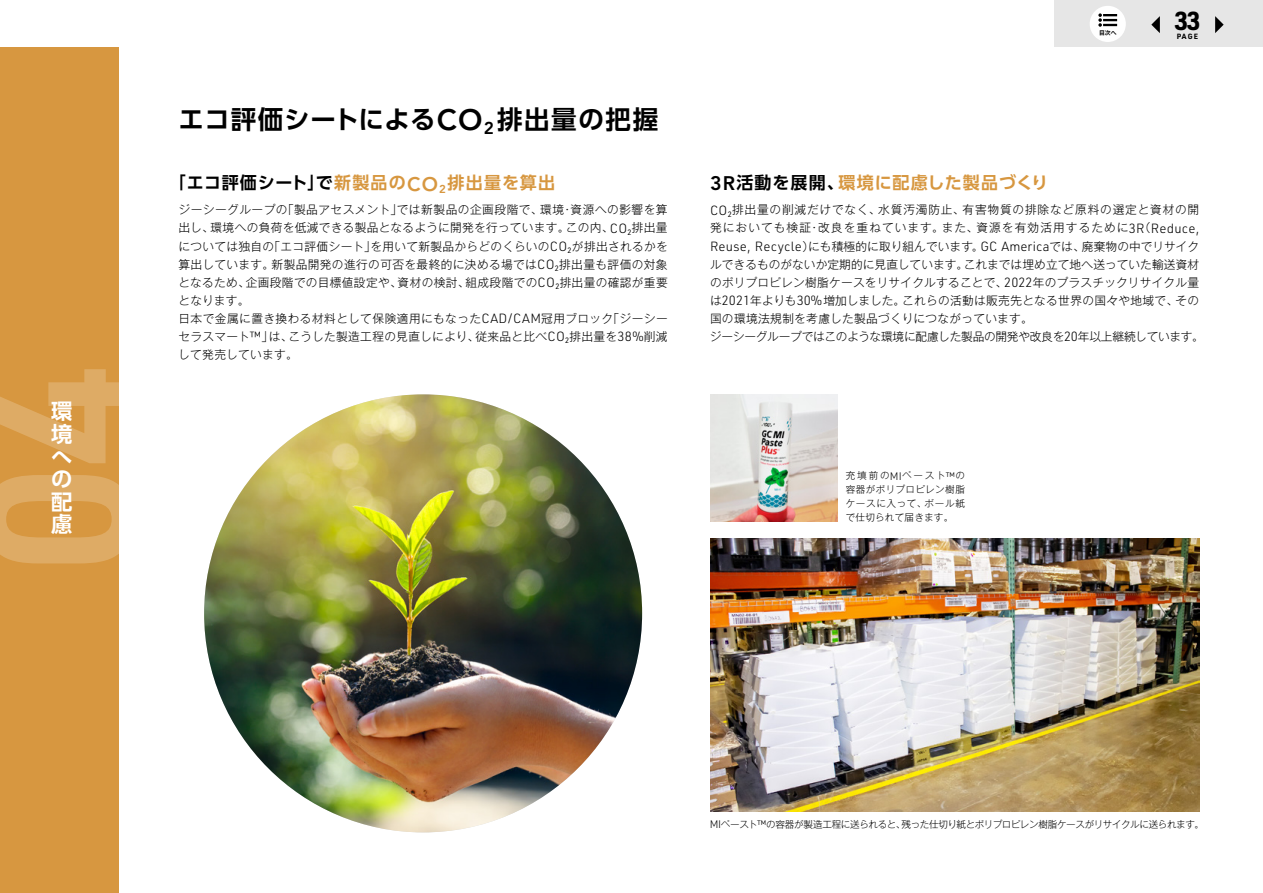
<style>
.page{position:relative;width:1263px;height:893px;background:#fff}
.page>*{position:absolute;margin:0;border:0;box-sizing:border-box;transform-origin:0 0}
.t1{font:600 201.9px "URWDIN";color:#fff}
.t2{font:700 25.5px "UD Shin Go Pr 6 De";letter-spacing:.035em;color:#000}
.t3{font:700 25.5px "URWDIN";color:#000}
.t4{font:700 21.3px/22.5px "UD Shin Go Pr 6 De";color:#fff;text-align:justify}
.t5{font:700 16.95px "UD Shin Go Pr 6 De";letter-spacing:.07em;color:#000}
.t6{font:700 16.95px "UD Shin Go Pr 6 De";letter-spacing:.055em;color:#d79740}
.t7{font:300 11.7px/18px "Gothic MB101 Pr 6";letter-spacing:.025em;color:#000}
.t8{font:300 9.6px "Gothic MB101 Pr 6";letter-spacing:-.04em;color:#000}
.t9{font:300 9.6px/13.8px "Gothic MB101 Pr 6";letter-spacing:-.02em;color:#000;text-align:justify}
.t10{font:700 7.5px "URWDIN";color:#000}
.t11{font:700 5.85px "Gothic MB101 Pr 6 De";color:#000}
.s1{font-family:"Avenir LT Std";font-weight:800;font-size:29.4px}
.s2{color:#d79740}
.s3{font-family:"Avenir LT Std";font-weight:800;font-size:19.5px;color:#d79740}
.s4{font-family:"Avenir LT Std";font-weight:800;font-size:19.5px;color:#000}
.s5{color:#000}
.s6{font-family:"URWDIN";font-size:13.05px}
.s7{font-family:"URWDIN";font-size:10.65px}
</style>
<div class="page">
<img style="left:204px;top:394px;width:438px;height:438px;border-radius:219px">
<img style="left:710px;top:539px;width:489px;height:272px">
<img style="left:710px;top:394px;width:128px;height:128px">
<div style="left:0;top:47px;width:119px;height:846px;background:#d79740"></div>
<div style="left:1054px;top:0;width:209px;height:47px;background:#e6e6e6"></div>
<div style="left:1090px;top:6px;width:36px;height:36px;background:#fff;border-radius:50%"></div>
<svg style="left:1098px;top:13px;width:19px;height:14px"></svg>
<svg style="left:1215px;top:16px;width:9px;height:17px"></svg>
<svg style="left:1151px;top:16px;width:9px;height:17px"></svg>
<h1 class="t1" style="left:-78px;top:574px;width:214px;rotate:-90deg">04</h1>
<h3 class="t4" style="left:51px;top:400px;width:22px">環境への配慮</h3>
<h2 class="t2" style="left:178px;top:98px;width:481px">エコ評価シートによる<span class="s1">CO</span><sub>2</sub>排出量の把握</h2>
<p class="t11" style="left:1099px;top:28px;width:19px">目次へ</p>
<h2 class="t3" style="left:1174px;top:3px;width:28px">33</h2>
<p class="t10" style="left:1177px;top:31px;width:23px">PAGE</p>
<h3 class="t5" style="left:169px;top:169px;width:388px">「エコ評価シート」で<span class="s2">新製品の</span><span class="s3">CO</span><sub>2</sub><span class="s2">排出量を算出</span></h3>
<h3 class="t6" style="left:710px;top:169px;width:340px"><span class="s4">3R</span><span class="s5">活動を展開、</span>環境に配慮した製品づくり</h3>
<p class="t7" style="left:178px;top:200px;width:515px">ジーシーグループの「製品アセスメント」では新製品の企画段階で、環境・資源への影響を算<br>出し、環境への負荷を低減できる製品となるように開発を行っています。この内、<span class="s6">CO</span><sub>2</sub>排出量<br>については独自の「エコ評価シート」を用いて新製品からどのくらいの<span class="s6">CO</span><sub>2</sub>が排出されるかを<br>算出しています。新製品開発の進行の可否を最終的に決める場では<span class="s6">CO</span><sub>2</sub>排出量も評価の対象<br>となるため、企画段階での目標値設定や、資材の検討、組成段階での<span class="s6">CO</span><sub>2</sub>排出量の確認が重要<br>となります。<br>日本で金属に置き換わる材料として保険適用にもなった<span class="s6">CAD/CAM</span>冠用ブロック「ジーシー　　セラスマート<span class="s6">™</span>」は、こうした製造工程の見直しにより、従来品と比べ<span class="s6">CO</span><sub>2</sub>排出量を<span class="s6">38%</span>削減<br>して発売しています。</p>
<p class="t7" style="left:710px;top:200px;width:495px"><span class="s6">CO</span><sub>2</sub>排出量の削減だけでなく、水質汚濁防止、有害物質の排除など原料の選定と資材の開発においても検証・改良を重ねています。また、資源を有効活用するために<span class="s6">3R</span>（<span class="s6">Reduce, Reuse, Recycle</span>）にも積極的に取り組んでいます。<span class="s6">GC America</span>では、廃棄物の中でリサイクルできるものがないか定期的に見直しています。これまでは埋め立て地へ送っていた輸送資材のポリプロピレン樹脂ケースをリサイクルすることで、<span class="s6">2022</span>年のプラスチックリサイクル量は<span class="s6">2021</span>年よりも<span class="s6">30%</span>増加しました。これらの活動は販売先となる世界の国々や地域で、その国の環境法規制を考慮した製品づくりにつながっています。<br>ジーシーグループではこのような環境に配慮した製品の開発や改良を<span class="s6">20</span>年以上継続しています。</p>
<p class="t9" style="left:846px;top:468px;width:121px">充填前の<span class="s7">MI</span>ペースト<span class="s7">™</span>の容器がポリプロピレン樹脂ケースに入って、ボール紙で仕切られて届きます。</p>
<p class="t8" style="left:710px;top:816px;width:496px"><span class="s7">MI</span>ペースト<span class="s7">™</span>の容器が製造工程に送られると、残った仕切り紙とポリプロピレン樹脂ケースがリサイクルに送られます。</p>
</div>
